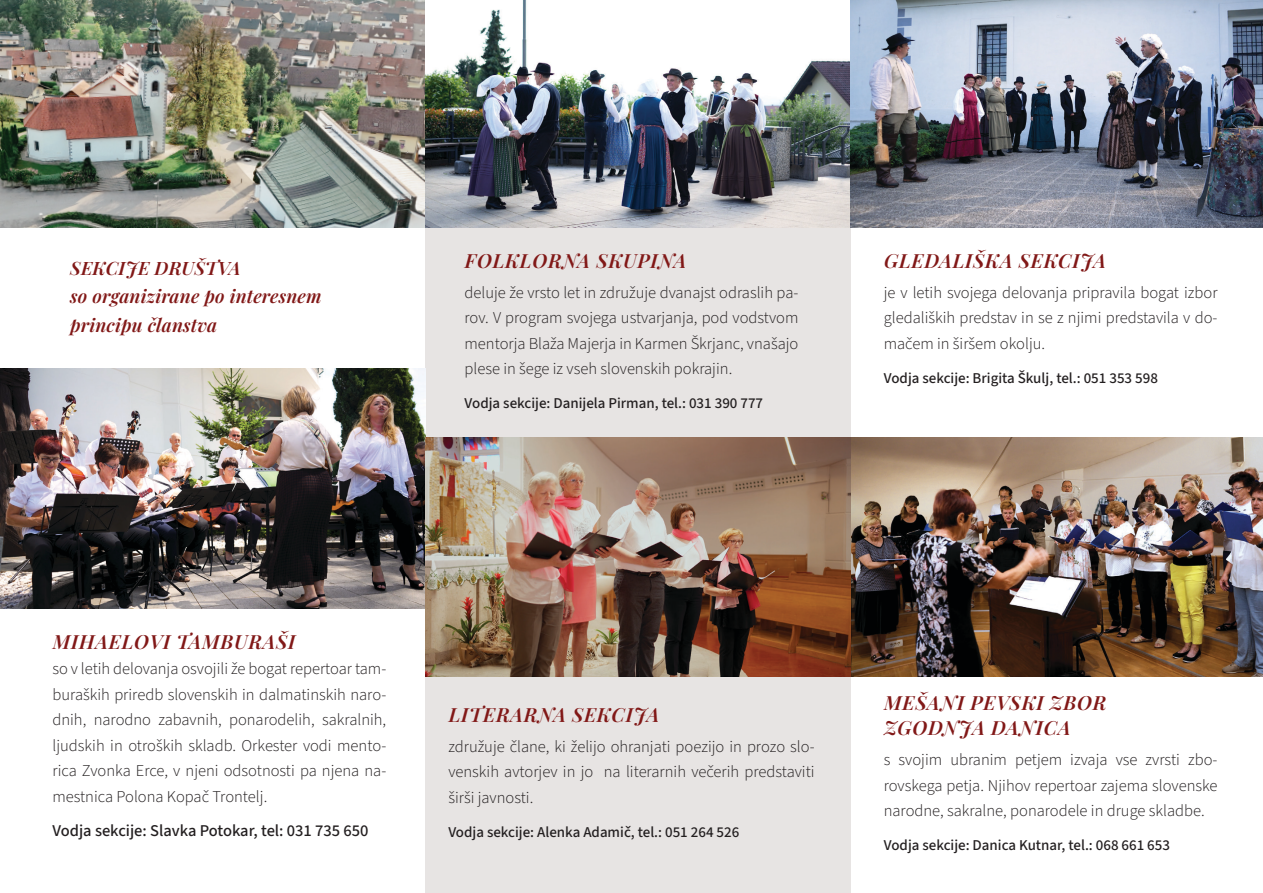
<style>
.page{position:relative;width:1263px;height:893px;background:#fff}
.page>*{position:absolute;margin:0;border:0;box-sizing:border-box;transform-origin:0 0}
.t1{font:italic 600 19.5px/25.5px "Playfair Display";letter-spacing:.04em;color:#811817}
.t2{font:italic 600 18.45px/28.3px "Playfair Display";letter-spacing:.01em;color:#811817}
.body{font:300 16.5px/25.5px "Source Sans 3";color:#231f20;text-align:justify}
.vodja{font:500 16.5px "Source Sans 3";color:#231f20}
.vodja-2{font:500 15px "Source Sans 3";color:#231f20}
.body-2{font:500 15px "Source Sans 3";color:#231f20}
</style>
<div class="page">
<div style="left:425px;top:0;width:425px;height:893px;background:#e7e4e3"></div>
<img style="left:0;top:0;width:1263px;height:227px">
<img style="left:0;top:369px;width:425px;height:239px">
<img style="left:425px;top:438px;width:838px;height:239px">
<p class="t2" style="left:70px;top:252px;width:172px">SEKCIJE DRUŠTVA</p>
<p class="t2" style="left:70px;top:281px;width:253px">so organizirane po interesnem principu članstva</p>
<p class="t1" style="left:465px;top:246px;width:223px">FOLKLORNA SKUPINA</p>
<p class="body" style="left:465px;top:280px;width:335px">deluje že vrsto let in združuje dvanajst odraslih pa&shy;rov. V program svojega ustvarjanja, pod vodstvom mentorja Blaža Majerja in Karmen Škrjanc, vnašajo plese in šege iz vseh slovenskih pokrajin.</p>
<p class="body-2" style="left:465px;top:393px;width:300px">Vodja sekcije: Danijela Pirman, tel.: 031 390 777</p>
<p class="t1" style="left:884px;top:246px;width:223px">GLEDALIŠKA SEKCIJA</p>
<p class="body" style="left:884px;top:280px;width:335px">je v letih svojega delovanja pripravila bogat izbor gledaliških predstav in se z njimi predstavila v do&shy;mačem in širšem okolju.</p>
<p class="vodja-2" style="left:884px;top:368px;width:276px">Vodja sekcije: Brigita Škulj, tel.: 051 353 598</p>
<p class="t1" style="left:53px;top:627px;width:244px">MIHAELOVI TAMBURAŠI</p>
<p class="body" style="left:52px;top:657px;width:335px">so v letih delovanja osvojili že bogat repertoar tam&shy;buraških priredb slovenskih in dalmatinskih naro&shy;dnih, narodno zabavnih, ponarodelih, sakralnih, ljudskih in otroških skladb. Orkester vodi mento&shy;rica Zvonka Erce, v njeni odsotnosti pa njena na&shy;mestnica Polona Kopač Trontelj.</p>
<p class="vodja" style="left:52px;top:819px;width:318px">Vodja sekcije: Slavka Potokar, tel: 031 735 650</p>
<p class="t1" style="left:449px;top:700px;width:212px">LITERARNA SEKCIJA</p>
<p class="body" style="left:448px;top:734px;width:368px">združuje člane, ki želijo ohranjati poezijo in prozo slo&shy;venskih avtorjev in jo na literarnih večerih predstaviti širši javnosti.</p>
<p class="vodja-2" style="left:448px;top:822px;width:292px">Vodja sekcije: Alenka Adamič, tel.: 051 264 526</p>
<p class="t1" style="left:884px;top:688px;width:224px">MEŠANI PEVSKI ZBOR<br>ZGODNJA DANICA</p>
<p class="body" style="left:884px;top:747px;width:335px">s svojim ubranim petjem izvaja vse zvrsti zbo&shy;rovskega petja. Njihov repertoar zajema slovenske narodne, sakralne, ponarodele in druge skladbe.</p>
<p class="vodja-2" style="left:884px;top:835px;width:288px">Vodja sekcije: Danica Kutnar, tel.: 068 661 653</p>
</div>
